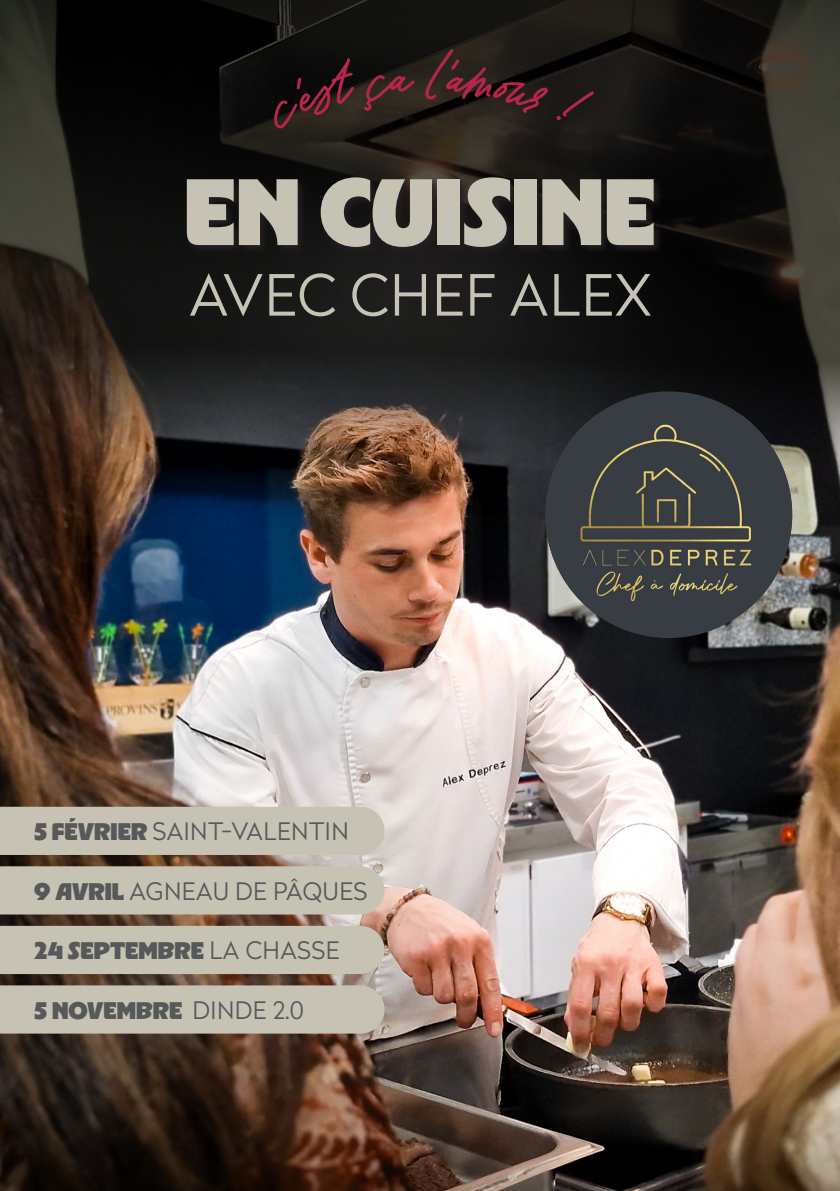
<style>
.page{position:relative;width:840px;height:1191px;background:#fff}
.page>*{position:absolute;margin:0;border:0;box-sizing:border-box;transform-origin:0 0}
.t1{font:900 94px "RL Aqva";color:#c6c3b5}
.t2{font:300 56.6px "Radikal";letter-spacing:.02em;color:#c6c3b5}
.t3{font:300 24px "Radikal";letter-spacing:.02em;color:#57585a}
.t4{font:900 24px "RL Aqva";color:#57585a}
.s1{font-family:"RL Aqva";font-weight:900}
.s2{font-family:"Radikal";font-weight:300}
</style>
<div class="page">
<img style="left:0;top:515px;width:839px;height:676px">
<svg style="left:0;top:0;width:839px;height:515px;background:#221e1a"></svg>
<div style="left:545px;top:391px;width:246px;height:247px;background:#383d43;border-radius:50%"></div>
<img style="left:545px;top:415px;width:246px;height:199px">
<svg style="left:185px;top:175px;width:479px;height:82px;background:#1c1919"></svg>
<div style="left:0;top:806px;width:384px;height:49px;background:#c6c3b5"></div>
<div style="left:0;top:866px;width:384px;height:48px;background:#c6c3b5"></div>
<div style="left:0;top:926px;width:384px;height:48px;background:#c6c3b5"></div>
<div style="left:0;top:985px;width:384px;height:48px;background:#c6c3b5"></div>
<svg style="left:268px;top:58px;width:147px;height:71px;background:#1b1813"></svg>
<svg style="left:425px;top:48px;width:122px;height:69px;background:#211c17"></svg>
<div style="left:556px;top:82px;width:38px;height:46px;background:#1c1917"></div>
<h1 class="t1" style="left:184px;top:152px;width:473px">EN CUISINE</h1>
<h2 class="t2" style="left:189px;top:255px;width:463px">AVEC CHEF ALEX</h2>
<p class="t3" style="left:34px;top:815px;width:316px"><span class="s1">5 FÉVRIER</span> SAINT-VALENTIN</p>
<p class="t3" style="left:34px;top:874px;width:334px"><span class="s1">9 AVRIL</span> AGNEAU DE PÂQUES</p>
<p class="t4" style="left:34px;top:935px;width:307px">24 SEPTEMBRE <span class="s2">LA CHASSE</span></p>
<p class="t4" style="left:34px;top:995px;width:271px">5 NOVEMBRE <span class="s2">DINDE 2.0</span></p>
</div>
